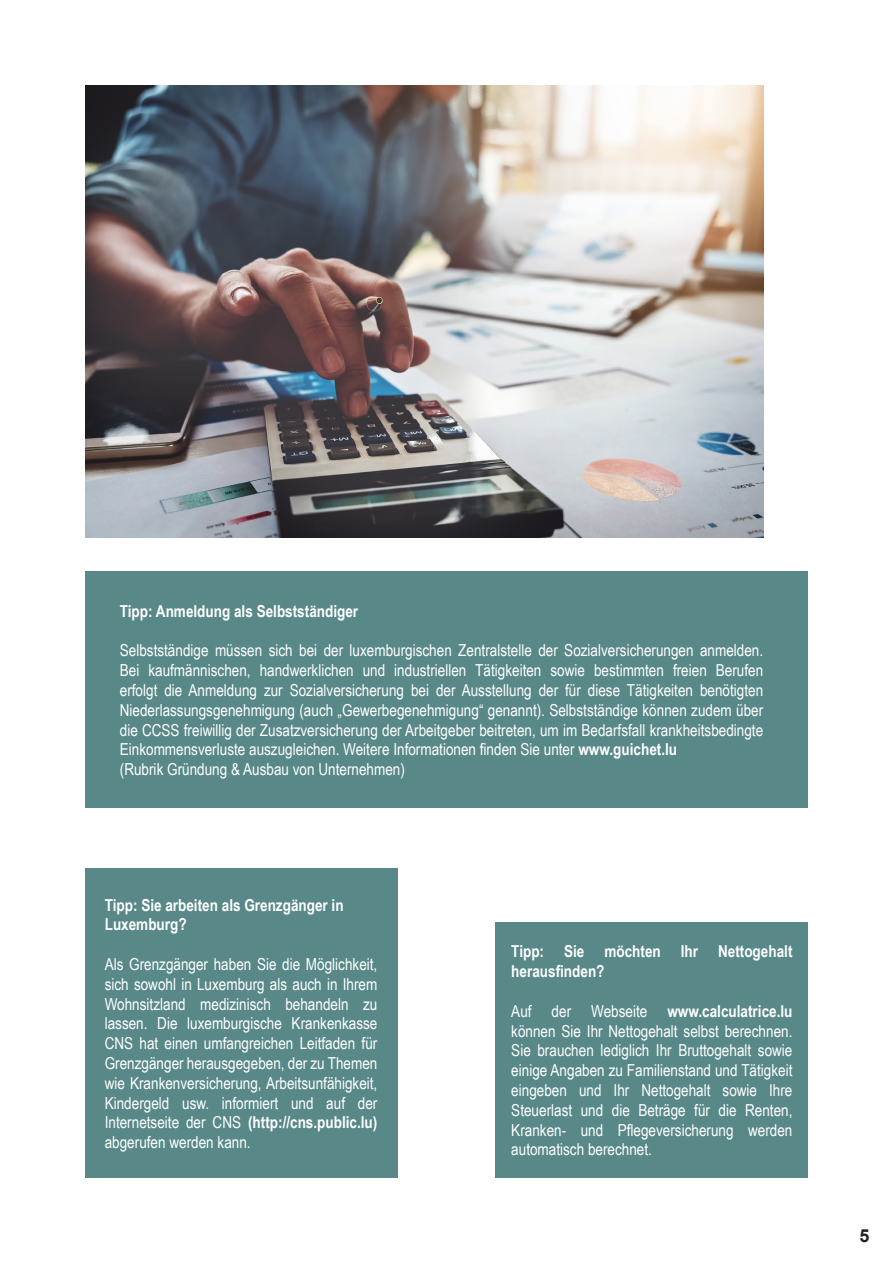
<style>
.page{position:relative;width:893px;height:1263px;background:#fff}
.page>*{position:absolute;margin:0;border:0;box-sizing:border-box;transform-origin:0 0}
.t1{font:700 18px "Arial";color:#231f20}
.t2{font:16.5px/19.8px "Arial Narrow";color:#fff;text-align:justify}
.t3{font:700 16.5px/19.8px "Arial Narrow";color:#fff}
.s1{font-weight:700}
</style>
<div class="page">
<img style="left:85px;top:85px;width:678px;height:452px">
<div style="left:496px;top:923px;width:312px;height:255px;background:#588888"></div>
<div style="left:85px;top:572px;width:723px;height:236px;background:#588888"></div>
<div style="left:85px;top:869px;width:312px;height:309px;background:#588888"></div>
<p class="t3" style="left:120px;top:600px;width:240px">Tipp: Anmeldung als Selbstständiger</p>
<p class="t2" style="left:120px;top:640px;width:645px">Selbstständige müssen sich bei der luxemburgischen Zentralstelle der Sozialversicherungen anmelden.<br>Bei kaufmännischen, handwerklichen und industriellen Tätigkeiten sowie bestimmten freien Berufen erfolgt die Anmeldung zur Sozialversicherung bei der Ausstellung der für diese Tätigkeiten benötigten Niederlassungsgenehmigung (auch „Gewerbegenehmigung“ genannt). Selbstständige können zudem über die CCSS freiwillig der Zusatzversicherung der Arbeitgeber beitreten, um im Bedarfsfall krankheitsbedingte Einkommensverluste auszugleichen. Weitere Informationen finden Sie unter <span class="s1">www.guichet.lu</span></p>
<p class="t2" style="left:120px;top:759px;width:287px">(Rubrik Gründung &amp; Ausbau von Unternehmen)</p>
<p class="t3" style="left:105px;top:894px;width:240px">Tipp: Sie arbeiten als Grenzgänger in</p>
<p class="t3" style="left:105px;top:914px;width:83px">Luxemburg?</p>
<p class="t2" style="left:105px;top:953px;width:274px">Als Grenzgänger haben Sie die Möglichkeit, sich sowohl in Luxemburg als auch in Ihrem Wohnsitzland medizinisch behandeln zu lassen. Die luxemburgische Krankenkasse CNS hat einen umfangreichen Leitfaden für Grenzgänger herausgegeben, der zu Themen wie Krankenversicherung, Arbeitsunfähigkeit, Kindergeld usw. informiert und auf der Internetseite der CNS <span class="s1">(http://cns.public.lu) </span>abgerufen werden kann.</p>
<p class="t3" style="left:511px;top:941px;width:283px">Tipp: Sie möchten Ihr Nettogehalt herausfinden?</p>
<p class="t2" style="left:511px;top:1000px;width:283px">Auf der Webseite <span class="s1">www.calculatrice.lu </span>können Sie Ihr Nettogehalt selbst berechnen.<br>Sie brauchen lediglich Ihr Bruttogehalt sowie einige Angaben zu Familienstand und Tätigkeit eingeben und Ihr Nettogehalt sowie Ihre Steuerlast und die Beträge für die Renten, Kranken- und Pflegeversicherung werden automatisch berechnet.</p>
<p class="t1" style="left:859px;top:1223px;width:12px">5</p>
</div>
